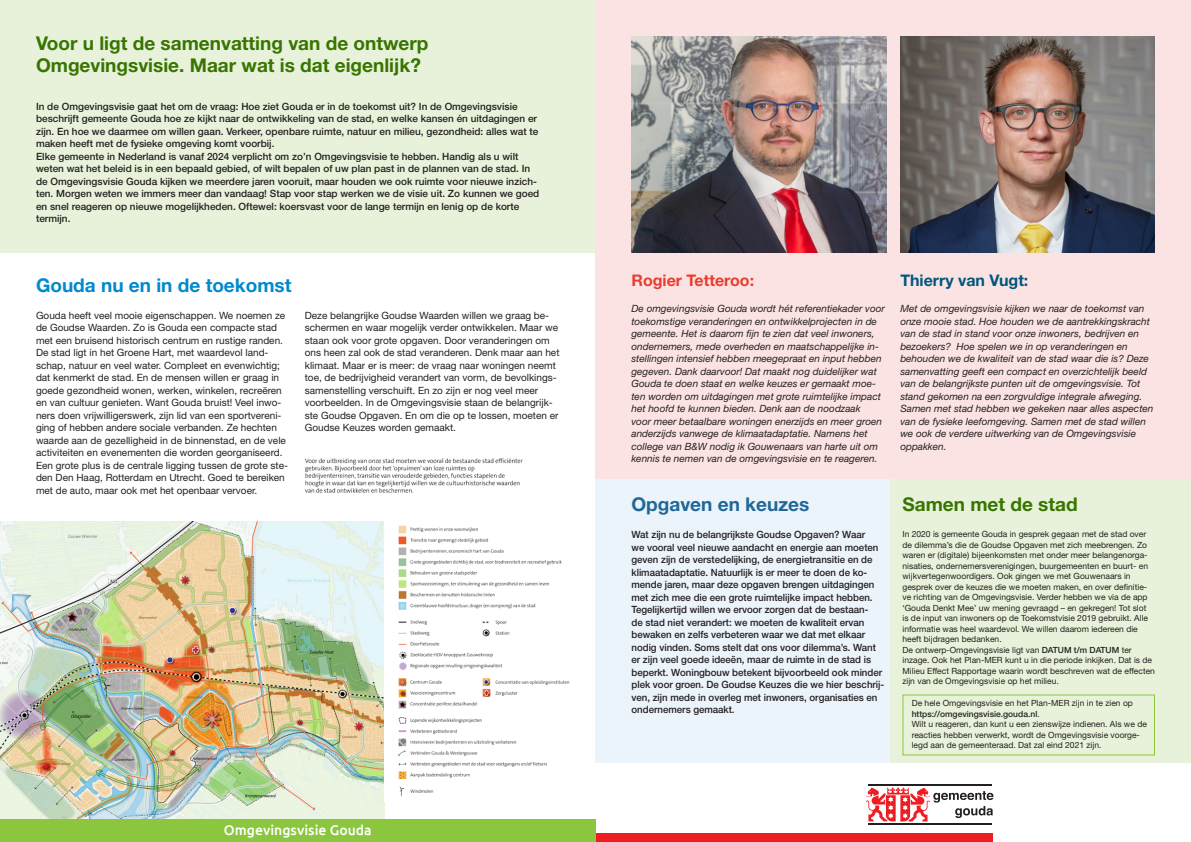
<style>
.page{position:relative;width:1191px;height:842px;background:#fff}
.page>*{position:absolute;margin:0;border:0;box-sizing:border-box;transform-origin:0 0}
.t1{font:700 19px/22.8px "Helvetica Neue LT Std";color:#387500}
.t2{font:700 19px "Helvetica Neue LT Std";color:#0089ce}
.t3{font:700 19px "Helvetica Neue LT Std";color:#1f6898}
.t4{font:700 16px "Helvetica Neue LT Std";color:#e83d2f}
.t5{font:700 16px "Helvetica Neue LT Std";color:#00577d}
.t6{font:500 14px "Ubuntu";color:#fff}
.t7{font:500 10px/12.5px "Helvetica Neue LT Std";color:#231f20}
.t8{font:10px/12.5px "Helvetica Neue LT Std";color:#231f20}
.t9{font:italic 10px/12.5px "Helvetica Neue LT Std";color:#231f20}
.t10{font:8.5px/10.5px "Helvetica Neue LT Std";color:#231f20}
.s1{font-weight:500}
</style>
<div class="page">
<div style="left:0;top:0;width:595px;height:252px;background:#e8f2db"></div>
<img style="left:0;top:522px;width:384px;height:297px">
<img style="left:398px;top:525px;width:172px;height:272px">
<img style="left:305px;top:458px;width:218px;height:35px">
<div style="left:595px;top:0;width:596px;height:479px;background:#fbe3e3"></div>
<img style="left:631px;top:36px;width:255px;height:216px">
<img style="left:900px;top:36px;width:255px;height:216px">
<div style="left:595px;top:833px;width:397px;height:9px;background:#ee1d23"></div>
<hr style="left:868px;top:823px;width:124px;height:1px;background:#231f20">
<svg style="left:866px;top:787px;width:127px;height:35px"></svg>
<hr style="left:868px;top:784px;width:124px;height:1px;background:#231f20">
<div style="left:595px;top:479px;width:298px;height:284px;background:#ebf3fb"></div>
<div style="left:890px;top:479px;width:301px;height:284px;background:#e8f2db"></div>
<div style="left:0;top:819px;width:595px;height:23px;background:#8bc63e"></div>
<h1 class="t1" style="left:36px;top:31px;width:394px">Voor u ligt de samenvatting van de ontwerp<br>Omgevingsvisie. Maar wat is dat eigenlijk?</h1>
<p class="t7" style="left:36px;top:100px;width:505px">In de Omgevingsvisie gaat het om de vraag: Hoe ziet Gouda er in de toekomst uit? In de Omgevingsvisie beschrijft gemeente Gouda hoe ze kijkt naar de ontwikkeling van de stad, en welke kansen én uitdagingen er zijn. En hoe we daarmee om willen gaan. Verkeer, openbare ruimte, natuur en milieu, gezondheid: alles wat te maken heeft met de fysieke omgeving komt voorbij.<br>Elke gemeente in Nederland is vanaf 2024 verplicht om zo’n Omgevingsvisie te hebben. Handig als u wilt weten wat het beleid is in een bepaald gebied, of wilt bepalen of uw plan past in de plannen van de stad. In de Omgevingsvisie Gouda kijken we meerdere jaren vooruit, maar houden we ook ruimte voor nieuwe inzich&shy;ten. Morgen weten we immers meer dan vandaag! Stap voor stap werken we de visie uit. Zo kunnen we goed en snel reageren op nieuwe mogelijkheden. Oftewel: koersvast voor de lange termijn en lenig op de korte termijn.</p>
<h1 class="t2" style="left:36px;top:274px;width:257px">Gouda nu en in de toekomst</h1>
<h2 class="t4" style="left:631px;top:270px;width:124px">Rogier Tetteroo:</h2>
<p class="t9" style="left:631px;top:302px;width:255px">De omgevingsvisie Gouda wordt hét referentiekader voor toekomstige veranderingen en ontwikkelprojecten in de gemeente. Het is daarom fijn te zien dat veel inwoners, ondernemers, mede overheden en maatschappelijke in&shy;stellingen intensief hebben meegepraat en input hebben gegeven. Dank daarvoor! Dat maakt nog duidelijker wat Gouda te doen staat en welke keuzes er gemaakt moe&shy;ten worden om uitdagingen met grote ruimtelijke impact het hoofd te kunnen bieden. Denk aan de noodzaak<br>voor meer betaalbare woningen enerzijds en meer groen anderzijds vanwege de klimaatadaptatie. Namens het college van B&amp;W nodig ik Gouwenaars van harte uit om kennis te nemen van de omgevingsvisie en te reageren.</p>
<p class="t8" style="left:36px;top:309px;width:253px">Gouda heeft veel mooie eigenschappen. We noemen ze de Goudse Waarden. Zo is Gouda een compacte stad met een bruisend historisch centrum en rustige randen.<br>De stad ligt in het Groene Hart, met waardevol land&shy;schap, natuur en veel water. Compleet en evenwichtig; dat kenmerkt de stad. En de mensen willen er graag in goede gezondheid wonen, werken, winkelen, recreëren en van cultuur genieten. Want Gouda bruist! Veel inwo&shy;ners doen vrijwilligerswerk, zijn lid van een sportvereni&shy;ging of hebben andere sociale verbanden. Ze hechten waarde aan de gezelligheid in de binnenstad, en de vele activiteiten en evenementen die worden georganiseerd.<br>Een grote plus is de centrale ligging tussen de grote ste&shy;den Den Haag, Rotterdam en Utrecht. Goed te bereiken met de auto, maar ook met het openbaar vervoer.</p>
<p class="t8" style="left:305px;top:309px;width:256px">Deze belangrijke Goudse Waarden willen we graag be&shy;schermen en waar mogelijk verder ontwikkelen. Maar we staan ook voor grote opgaven. Door veranderingen om ons heen zal ook de stad veranderen. Denk maar aan het klimaat. Maar er is meer: de vraag naar woningen neemt toe, de bedrijvigheid verandert van vorm, de bevolkings&shy;samenstelling verschuift. En zo zijn er nog veel meer voorbeelden. In de Omgevingsvisie staan de belangrijk&shy;ste Goudse Opgaven. En om die op te lossen, moeten er Goudse Keuzes worden gemaakt.</p>
<h1 class="t3" style="left:631px;top:493px;width:179px">Opgaven en keuzes</h1>
<p class="t7" style="left:631px;top:528px;width:254px">Wat zijn nu de belangrijkste Goudse Opgaven? Waar<br>we vooral veel nieuwe aandacht en energie aan moeten geven zijn de verstedelijking, de energietransitie en de klimaatadaptatie. Natuurlijk is er meer te doen de ko&shy;mende jaren, maar deze opgaven brengen uitdagingen met zich mee die een grote ruimtelijke impact hebben.<br>Tegelijkertijd willen we ervoor zorgen dat de bestaan-<br>de stad niet verandert: we moeten de kwaliteit ervan bewaken en zelfs verbeteren waar we dat met elkaar nodig vinden. Soms stelt dat ons voor dilemma’s. Want er zijn veel goede ideeën, maar de ruimte in de stad is beperkt. Woningbouw betekent bijvoorbeeld ook minder plek voor groen. De Goudse Keuzes die we hier beschrij&shy;ven, zijn mede in overleg met inwoners, organisaties en ondernemers gemaakt.</p>
<h2 class="t5" style="left:900px;top:270px;width:130px">Thierry van Vugt:</h2>
<p class="t9" style="left:900px;top:302px;width:255px">Met de omgevingsvisie kijken we naar de toekomst van onze mooie stad. Hoe houden we de aantrekkingskracht van de stad in stand voor onze inwoners, bedrijven en bezoekers? Hoe spelen we in op veranderingen en behouden we de kwaliteit van de stad waar die is? Deze samenvatting geeft een compact en overzichtelijk beeld van de belangrijkste punten uit de omgevingsvisie. Tot stand gekomen na een zorgvuldige integrale afweging.<br>Samen met stad hebben we gekeken naar alles aspecten van de fysieke leefomgeving. Samen met de stad willen we ook de verdere uitwerking van de Omgevingsvisie oppakken.</p>
<h1 class="t1" style="left:902px;top:493px;width:177px">Samen met de stad</h1>
<p class="t10" style="left:902px;top:529px;width:254px">In 2020 is gemeente Gouda in gesprek gegaan met de stad over de dilemma’s die de Goudse Opgaven met zich meebrengen. Zo waren er (digitale) bijeenkomsten met onder meer belangenorga&shy;nisaties, ondernemersverenigingen, buurgemeenten en buurt- en wijkvertegenwoordigers. Ook gingen we met Gouwenaars in gesprek over de keuzes die we moeten maken, en over definitie&shy;ve richting van de Omgevingsvisie. Verder hebben we via de app ‘Gouda Denkt Mee’ uw mening gevraagd – en gekregen! Tot slot<br>is de input van inwoners op de Toekomstvisie 2019 gebruikt. Alle informatie was heel waardevol. We willen daarom iedereen die heeft bijdragen bedanken.<br>De ontwerp-Omgevingsvisie ligt van <span class="s1">DATUM t/m DATUM</span> ter inzage. Ook het Plan-MER kunt u in die periode inkijken. Dat is de Milieu Effect Rapportage waarin wordt beschreven wat de effecten zijn van de Omgevingsvisie op het milieu.</p>
<p class="t10" style="left:911px;top:698px;width:237px">De hele Omgevingsvisie en het Plan-MER zijn in te zien op <span class="s1">https://omgevingsvisie.gouda.nl</span>.<br>Wilt u reageren, dan kunt u een zienswijze indienen. Als we de reacties hebben verwerkt, wordt de Omgevingsvisie voorge&shy;legd aan de gemeenteraad. Dat zal eind 2021 zijn.</p>
<h3 class="t6" style="left:224px;top:821px;width:149px">Omgevingsvisie Gouda</h3>
</div>
